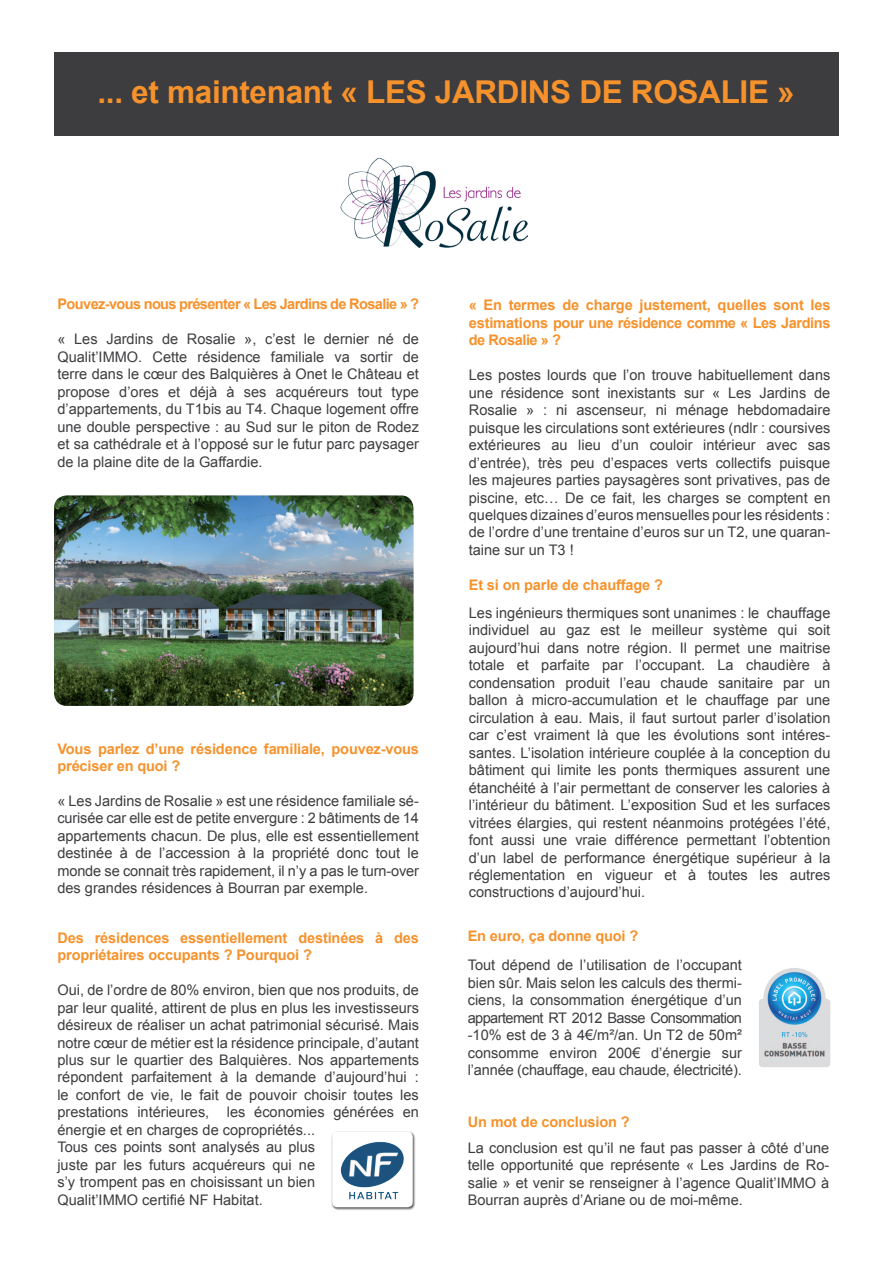
<style>
.page{position:relative;width:893px;height:1263px;background:#fff}
.page>*{position:absolute;margin:0;border:0;box-sizing:border-box;transform-origin:0 0}
.t1{font:700 31.5px "Arial";letter-spacing:-.01em;color:#f6922c}
.t2{font:14.55px/17.4px "Arial";color:#3d3c3f;text-align:justify}
.t3{font:700 14.55px/17.4px "Arial";letter-spacing:-.01em;color:#f6922c}
.t4{font:700 14.55px "Arial";letter-spacing:-.04em;color:#f6922c}
</style>
<div class="page">
<div style="left:54px;top:52px;width:785px;height:84px;background:#3d3c3f"></div>
<img style="left:340px;top:158px;width:187px;height:89px">
<img style="left:54px;top:495px;width:360px;height:211px">
<div style="left:331px;top:1131px;width:85px;height:79px;background:#231f20;opacity:.75"></div>
<div style="left:332px;top:1132px;width:81px;height:75px;background:#fff;border-radius:5px"></div>
<img style="left:341px;top:1142px;width:63px;height:57px">
<img style="left:759px;top:968px;width:72px;height:99px">
<h1 class="t1" style="left:98px;top:71px;width:699px">... et maintenant « LES JARDINS DE ROSALIE »</h1>
<p class="t4" style="left:57px;top:295px;width:363px">Pouvez-vous nous présenter « Les Jardins de Rosalie » ?</p>
<p class="t2" style="left:57px;top:331px;width:363px">« Les Jardins de Rosalie », c’est le dernier né de Qualit’IMMO. Cette résidence familiale va sortir de terre dans le cœur des Balquières à Onet le Château et propose d’ores et déjà à ses acquéreurs tout type d’appartements, du T1bis au T4. Chaque logement offre une double perspective : au Sud sur le piton de Rodez et sa cathédrale et à l’opposé sur le futur parc paysager de la plaine dite de la Gaffardie.</p>
<p class="t3" style="left:57px;top:740px;width:363px">Vous parlez d’une résidence familiale, pouvez-vous préciser en quoi ?</p>
<p class="t2" style="left:57px;top:792px;width:363px">« Les Jardins de Rosalie » est une résidence familiale sé&shy;curisée car elle est de petite envergure : 2 bâtiments de 14 appartements chacun. De plus, elle est essentiellement destinée à de l’accession à la propriété donc tout le monde se connait très rapidement, il n’y a pas le turn-over des grandes résidences à Bourran par exemple.</p>
<p class="t3" style="left:57px;top:929px;width:363px">Des résidences essentiellement destinées à des propriétaires occupants ? Pourquoi ?</p>
<p class="t2" style="left:57px;top:981px;width:363px;text-align:left">Oui, de l’ordre de 80% environ, bien que nos produits, de par leur qualité, attirent de plus en plus les investisseurs désireux de réaliser un achat patrimonial sécurisé. Mais notre cœur de métier est la résidence principale, d’autant plus sur le quartier des Balquières. Nos appartements répondent parfaitement à la demande d’aujourd’hui : le confort de vie, le fait de pouvoir choisir toutes les prestations intérieures, les économies générées en énergie et en charges de copropriétés...<br>Tous ces points sont analysés au plus<br>juste par les futurs acquéreurs qui ne<br>s’y trompent pas en choisissant un bien<br>Qualit’IMMO certifié NF Habitat.</p>
<p class="t3" style="left:469px;top:297px;width:363px;text-align:justify">« En termes de charge justement, quelles sont les estimations pour une résidence comme « Les Jardins de Rosalie » ?</p>
<p class="t2" style="left:469px;top:367px;width:363px">Les postes lourds que l’on trouve habituellement dans une résidence sont inexistants sur « Les Jardins de Rosalie » : ni ascenseur, ni ménage hebdomadaire puisque les circulations sont extérieures (ndlr : coursives extérieures au lieu d’un couloir intérieur avec sas d’entrée), très peu d’espaces verts collectifs puisque les majeures parties paysagères sont privatives, pas de piscine, etc… De ce fait, les charges se comptent en quelques dizaines d’euros mensuelles pour les résidents : de l’ordre d’une trentaine d’euros sur un T2, une quaran&shy;taine sur un T3 !</p>
<p class="t3" style="left:469px;top:577px;width:196px">Et si on parle de chauffage ?</p>
<p class="t2" style="left:469px;top:604px;width:363px">Les ingénieurs thermiques sont unanimes : le chauffage individuel au gaz est le meilleur système qui soit aujourd’hui dans notre région. Il permet une maitrise totale et parfaite par l’occupant. La chaudière à condensation produit l’eau chaude sanitaire par un ballon à micro-accumulation et le chauffage par une circulation à eau. Mais, il faut surtout parler d’isolation car c’est vraiment là que les évolutions sont intéres&shy;santes. L’isolation intérieure couplée à la conception du bâtiment qui limite les ponts thermiques assurent une étanchéité à l’air permettant de conserver les calories à l’intérieur du bâtiment. L’exposition Sud et les surfaces vitrées élargies, qui restent néanmoins protégées l’été, font aussi une vraie différence permettant l’obtention d’un label de performance énergétique supérieur à la réglementation en vigueur et à toutes les autres constructions d’aujourd’hui.</p>
<p class="t3" style="left:468px;top:927px;width:172px">En euro, ça donne quoi ?</p>
<p class="t2" style="left:468px;top:957px;width:276px">Tout dépend de l’utilisation de l’occupant bien sûr. Mais selon les calculs des thermi&shy;ciens, la consommation énergétique d’un appartement RT 2012 Basse Consommation -10% est de 3 à 4€/m²/an. Un T2 de 50m² consomme environ 200€ d’énergie sur l’année (chauffage, eau chaude, électricité).</p>
<p class="t3" style="left:468px;top:1113px;width:163px">Un mot de conclusion ?</p>
<p class="t2" style="left:468px;top:1139px;width:363px">La conclusion est qu’il ne faut pas passer à côté d’une telle opportunité que représente « Les Jardins de Ro&shy;salie » et venir se renseigner à l’agence Qualit’IMMO à Bourran auprès d’Ariane ou de moi-même.</p>
</div>
